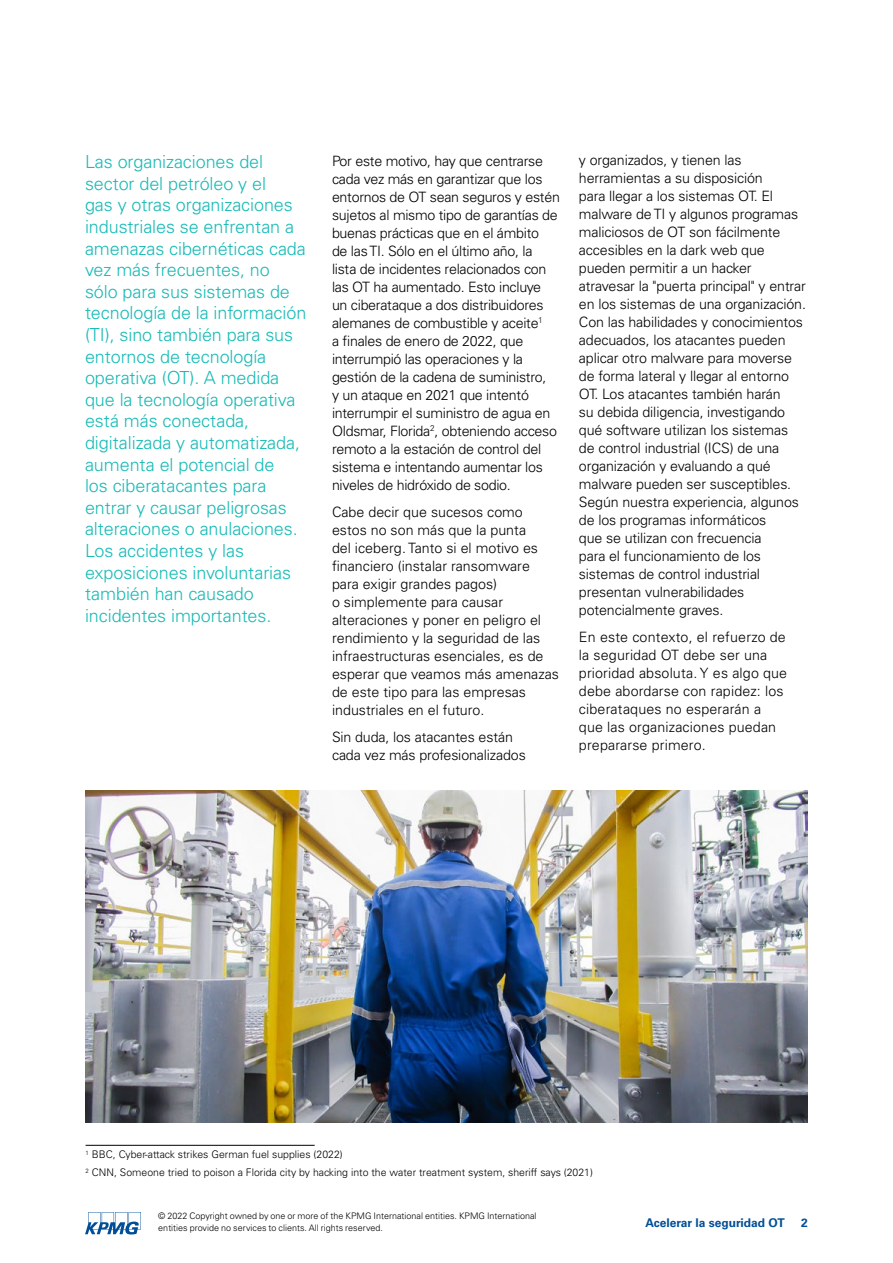
<style>
.page{position:relative;width:893px;height:1263px;background:#fff}
.page>*{position:absolute;margin:0;border:0;box-sizing:border-box;transform-origin:0 0}
.t1{font:300 18px/21.6px "Univers LT Std";letter-spacing:-.005em;color:#19bbb7}
.t2{font:300 14.25px/18px "Univers LT Std";letter-spacing:-.01em;color:#000}
.t3{font:300 14.25px/18px "Univers LT Std";letter-spacing:.01em;color:#000}
.t4{font:700 12px "Univers LT Std";color:#004e98}
.t5{font:300 10.5px/18px "Univers LT Std";color:#000}
.t6{font:300 9px/12px "Univers LT Std";color:#000}
</style>
<div class="page">
<img style="left:85px;top:791px;width:723px;height:332px">
<hr style="left:86px;top:1145px;width:229px;height:1px;background:#000">
<svg style="left:85px;top:1212px;width:56px;height:22px"></svg>
<p class="t1" style="left:85px;top:151px;width:223px">Las organizaciones del sector del petróleo y el<br>gas y otras organizaciones industriales se enfrentan a amenazas cibernéticas cada vez más frecuentes, no sólo para sus sistemas de tecnología de la información (TI), sino también para sus entornos de tecnología operativa (OT). A medida que la tecnología operativa está más conectada, digitalizada y automatizada, aumenta el potencial de<br>los ciberatacantes para entrar y causar peligrosas alteraciones o anulaciones.<br>Los accidentes y las exposiciones involuntarias también han causado incidentes importantes.</p>
<p class="t2" style="left:332px;top:151px;width:229px">Por este motivo, hay que centrarse cada vez más en garantizar que los entornos de OT sean seguros y estén sujetos al mismo tipo de garantías de buenas prácticas que en el ámbito<br>de las TI. Sólo en el último año, la lista de incidentes relacionados con las OT ha aumentado. Esto incluye un ciberataque a dos distribuidores alemanes de combustible y aceite<sup>1<br></sup>a finales de enero de 2022, que interrumpió las operaciones y la gestión de la cadena de suministro,<br>y un ataque en 2021 que intentó interrumpir el suministro de agua en Oldsmar, Florida<sup>2</sup>, obteniendo acceso remoto a la estación de control del sistema e intentando aumentar los niveles de hidróxido de sodio.</p>
<p class="t2" style="left:332px;top:502px;width:228px">Cabe decir que sucesos como estos no son más que la punta<br>del iceberg. Tanto si el motivo es financiero (instalar ransomware para exigir grandes pagos)<br>o simplemente para causar alteraciones y poner en peligro el rendimiento y la seguridad de las infraestructuras esenciales, es de esperar que veamos más amenazas de este tipo para las empresas industriales en el futuro.</p>
<p class="t2" style="left:332px;top:727px;width:195px">Sin duda, los atacantes están cada vez más profesionalizados</p>
<p class="t2" style="left:579px;top:151px;width:229px">y organizados, y tienen las herramientas a su disposición<br>para llegar a los sistemas OT. El malware de TI y algunos programas maliciosos de OT son fácilmente accesibles en la dark web que pueden permitir a un hacker atravesar la "puerta principal" y entrar en los sistemas de una organización.<br>Con las habilidades y conocimientos adecuados, los atacantes pueden aplicar otro malware para moverse de forma lateral y llegar al entorno<br>OT. Los atacantes también harán<br>su debida diligencia, investigando qué software utilizan los sistemas de control industrial (ICS) de una organización y evaluando a qué malware pueden ser susceptibles.<br>Según nuestra experiencia, algunos de los programas informáticos<br>que se utilizan con frecuencia<br>para el funcionamiento de los sistemas de control industrial presentan vulnerabilidades potencialmente graves.</p>
<p class="t3" style="left:579px;top:628px;width:210px">En este contexto, el refuerzo de la seguridad OT debe ser una prioridad absoluta. Y es algo que debe abordarse con rapidez: los ciberataques no esperarán a que las organizaciones puedan prepararse primero.</p>
<p class="t5" style="left:86px;top:1146px;width:509px"><sup>1</sup> BBC, Cyber-attack strikes German fuel supplies (2022)<br><sup>2</sup> CNN, Someone tried to poison a Florida city by hacking into the water treatment system, sheriff says (2021)</p>
<p class="t6" style="left:158px;top:1209px;width:380px">© 2022 Copyright owned by one or more of the KPMG International entities. KPMG International entities provide no services to clients. All rights reserved.</p>
<p class="t4" style="left:645px;top:1216px;width:141px">Acelerar la seguridad OT</p>
<p class="t4" style="left:801px;top:1216px;width:8px">2</p>
</div>
